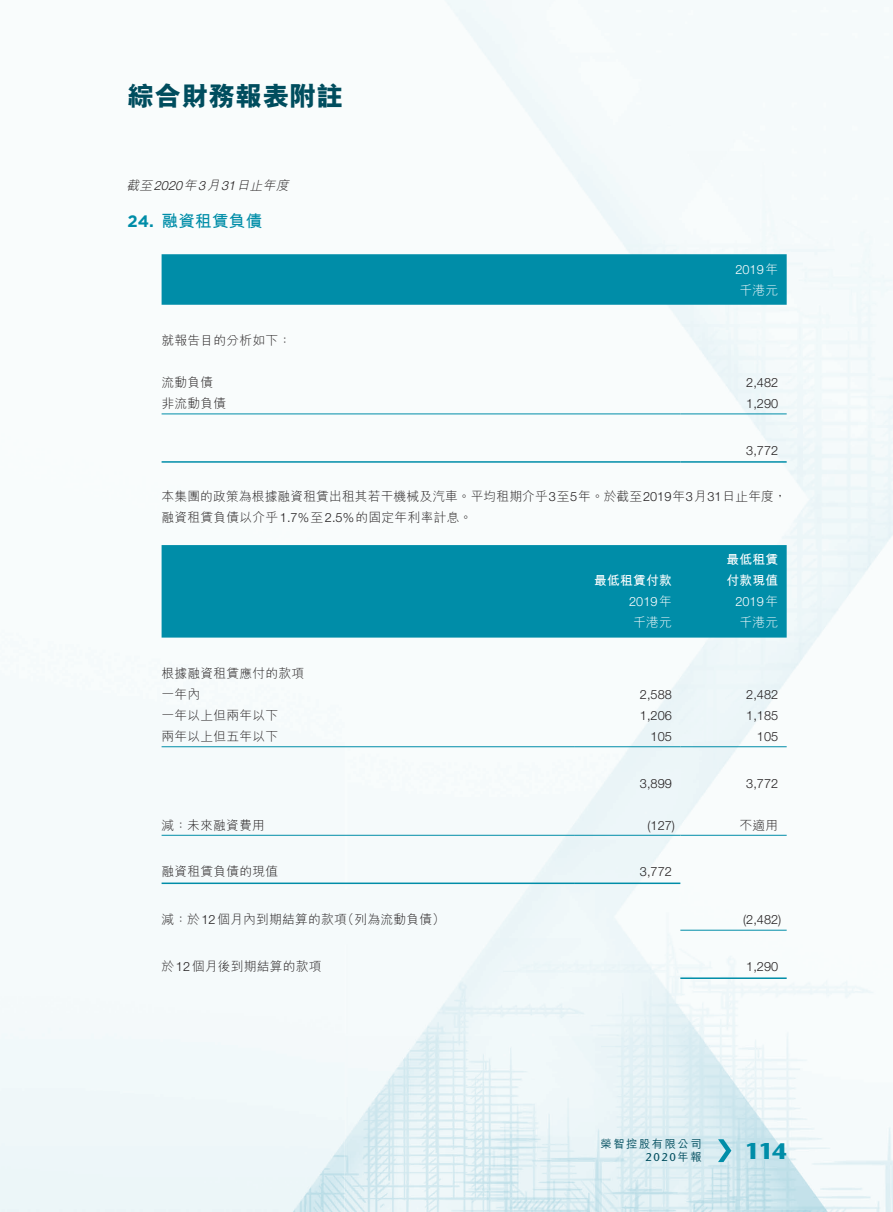
<style>
.page{position:relative;width:893px;height:1212px;background:#fff}
.page>*{position:absolute;margin:0;border:0;box-sizing:border-box;transform-origin:0 0}
.t1{font:800 27px "M Hei HK";color:#004d5e}
.t2{font:700 22.5px "Stone Sans Std";color:#008da8}
._01_H1{font:700 16.5px "M Hei HK";letter-spacing:.02em;color:#008da8}
._01_H1-2{font:700 16.5px "Gotham";color:#008da8}
._50_Table_txt{font:300 12.75px "M Hei HK";letter-spacing:.02em;color:#231f20}
._00_txt{font:300 12.75px/21px "M Hei HK";letter-spacing:.01em;color:#231f20}
._50_Table_txt-2{font:300 12.75px "Helvetica Neue LT Std";color:#231f20}
.t3{font:italic 300 12.75px "M Hei HK";color:#231f20}
._50_Table_txt-3{font:300 12.75px "Helvetica Neue LT Std";color:#fff}
._50_Table_txt-4{font:700 12.75px "M Hei HK";letter-spacing:.02em;color:#fff}
._50_Table_txt-5{font:300 12.75px "M Hei HK";letter-spacing:.02em;color:#fff}
.t4{font:500 11.25px "M Hei HK";letter-spacing:.14em;color:#004d5e}
.t5{font:500 11.25px "Stone Sans Std";color:#004d5e}
.s1{font-family:"Helvetica Neue LT Std"}
.s2{font-family:"M Hei HK"}
</style>
<div class="page">
<img style="left:0;top:0;width:893px;height:1212px">
<svg style="left:718px;top:1139px;width:13px;height:23px"></svg>
<div style="left:162px;top:254px;width:625px;height:51px;background:#008da8"></div>
<hr style="left:162px;top:413px;width:518px;height:1px;background:#008da8">
<hr style="left:680px;top:413px;width:107px;height:1px;background:#008da8">
<hr style="left:162px;top:461px;width:518px;height:2px;background:#008da8">
<hr style="left:680px;top:461px;width:107px;height:2px;background:#008da8">
<div style="left:162px;top:545px;width:625px;height:92px;background:#008da8"></div>
<hr style="left:162px;top:746px;width:412px;height:1px;background:#008da8">
<hr style="left:574px;top:746px;width:106px;height:1px;background:#008da8">
<hr style="left:680px;top:746px;width:107px;height:1px;background:#008da8">
<hr style="left:162px;top:835px;width:412px;height:1px;background:#008da8">
<hr style="left:574px;top:835px;width:106px;height:1px;background:#008da8">
<hr style="left:680px;top:835px;width:107px;height:1px;background:#008da8">
<hr style="left:162px;top:882px;width:412px;height:2px;background:#008da8">
<hr style="left:574px;top:882px;width:106px;height:2px;background:#008da8">
<hr style="left:680px;top:930px;width:107px;height:1px;background:#008da8">
<hr style="left:680px;top:977px;width:107px;height:2px;background:#008da8">
<h1 class="t1" style="left:128px;top:82px;width:217px">綜合財務報表附註</h1>
<p class="t3" style="left:127px;top:179px;width:166px">截至<span class="s1">2020</span>年<span class="s1">3</span>月<span class="s1">31</span>日止年度</p>
<p class="_01_H1" style="left:162px;top:209px;width:102px">融資租賃負債</p>
<p class="_01_H1-2" style="left:128px;top:211px;width:28px">24.</p>
<p class="_50_Table_txt" style="left:162px;top:334px;width:131px">就報告目的分析如下：</p>
<p class="_50_Table_txt" style="left:162px;top:376px;width:53px">流動負債</p>
<p class="_50_Table_txt" style="left:162px;top:397px;width:66px">非流動負債</p>
<p class="_50_Table_txt-3" style="left:735px;top:261px;width:44px">2019<span class="s2">年</span></p>
<p class="_50_Table_txt-5" style="left:739px;top:283px;width:40px">千港元</p>
<p class="_50_Table_txt-2" style="left:746px;top:375px;width:33px">2,482</p>
<p class="_50_Table_txt-2" style="left:746px;top:396px;width:33px">1,290</p>
<p class="_50_Table_txt-2" style="left:746px;top:442px;width:33px">3,772</p>
<p class="_00_txt" style="left:162px;top:486px;width:627px">本集團的政策為根據融資租賃出租其若干機械及汽車。平均租期介乎<span class="s1">3</span>至<span class="s1">5</span>年。於截至<span class="s1">2019</span>年<span class="s1">3</span>月<span class="s1">31</span>日止年度，融資租賃負債以介乎<span class="s1">1.7%</span>至<span class="s1">2.5%</span>的固定年利率計息。</p>
<p class="_50_Table_txt-4" style="left:594px;top:571px;width:79px">最低租賃付款</p>
<p class="_50_Table_txt-3" style="left:629px;top:594px;width:44px">2019<span class="s2">年</span></p>
<p class="_50_Table_txt-4" style="left:726px;top:550px;width:53px">最低租賃</p>
<p class="_50_Table_txt-4" style="left:726px;top:571px;width:53px">付款現值</p>
<p class="_50_Table_txt-3" style="left:735px;top:594px;width:44px">2019 <span class="s2">年</span></p>
<p class="_50_Table_txt-5" style="left:633px;top:616px;width:40px">千港元</p>
<p class="_50_Table_txt-5" style="left:739px;top:616px;width:40px">千港元</p>
<p class="_50_Table_txt" style="left:162px;top:667px;width:144px">根據融資租賃應付的款項</p>
<p class="_50_Table_txt" style="left:162px;top:688px;width:40px">一年內</p>
<p class="_50_Table_txt-2" style="left:640px;top:687px;width:33px">2,588</p>
<p class="_50_Table_txt-2" style="left:746px;top:687px;width:33px">2,482</p>
<p class="_50_Table_txt" style="left:162px;top:709px;width:118px">一年以上但兩年以下</p>
<p class="_50_Table_txt-2" style="left:640px;top:708px;width:33px">1,206</p>
<p class="_50_Table_txt-2" style="left:746px;top:708px;width:33px">1,185</p>
<p class="_50_Table_txt" style="left:162px;top:730px;width:118px">兩年以上但五年以下</p>
<p class="_50_Table_txt-2" style="left:651px;top:729px;width:23px">105</p>
<p class="_50_Table_txt-2" style="left:757px;top:729px;width:23px">105</p>
<p class="_50_Table_txt-2" style="left:640px;top:775px;width:33px">3,899</p>
<p class="_50_Table_txt-2" style="left:746px;top:775px;width:33px">3,772</p>
<p class="_50_Table_txt" style="left:162px;top:818px;width:105px">減：未來融資費用</p>
<p class="_50_Table_txt-2" style="left:647px;top:817px;width:29px">(127)</p>
<p class="_50_Table_txt" style="left:739px;top:818px;width:40px">不適用</p>
<p class="_50_Table_txt" style="left:162px;top:865px;width:118px">融資租賃負債的現值</p>
<p class="_50_Table_txt-2" style="left:640px;top:864px;width:33px">3,772</p>
<p class="_50_Table_txt" style="left:342px;top:913px;width:105px">（列為流動負債(</p>
<p class="_50_Table_txt" style="left:162px;top:913px;width:187px">減：於<span class="s1">12</span>個月內到期結算的款項</p>
<p class="_50_Table_txt-2" style="left:743px;top:912px;width:40px">)2,482(</p>
<p class="_50_Table_txt" style="left:162px;top:960px;width:161px">於<span class="s1">12</span>個月後到期結算的款項</p>
<p class="_50_Table_txt-2" style="left:746px;top:958px;width:33px">1,290</p>
<p class="t4" style="left:601px;top:1135px;width:103px">榮智控股有限公司</p>
<h2 class="t2" style="left:745px;top:1137px;width:43px">114</h2>
<p class="t5" style="left:645px;top:1150px;width:58px">2020<span class="s2">年報</span></p>
</div>
